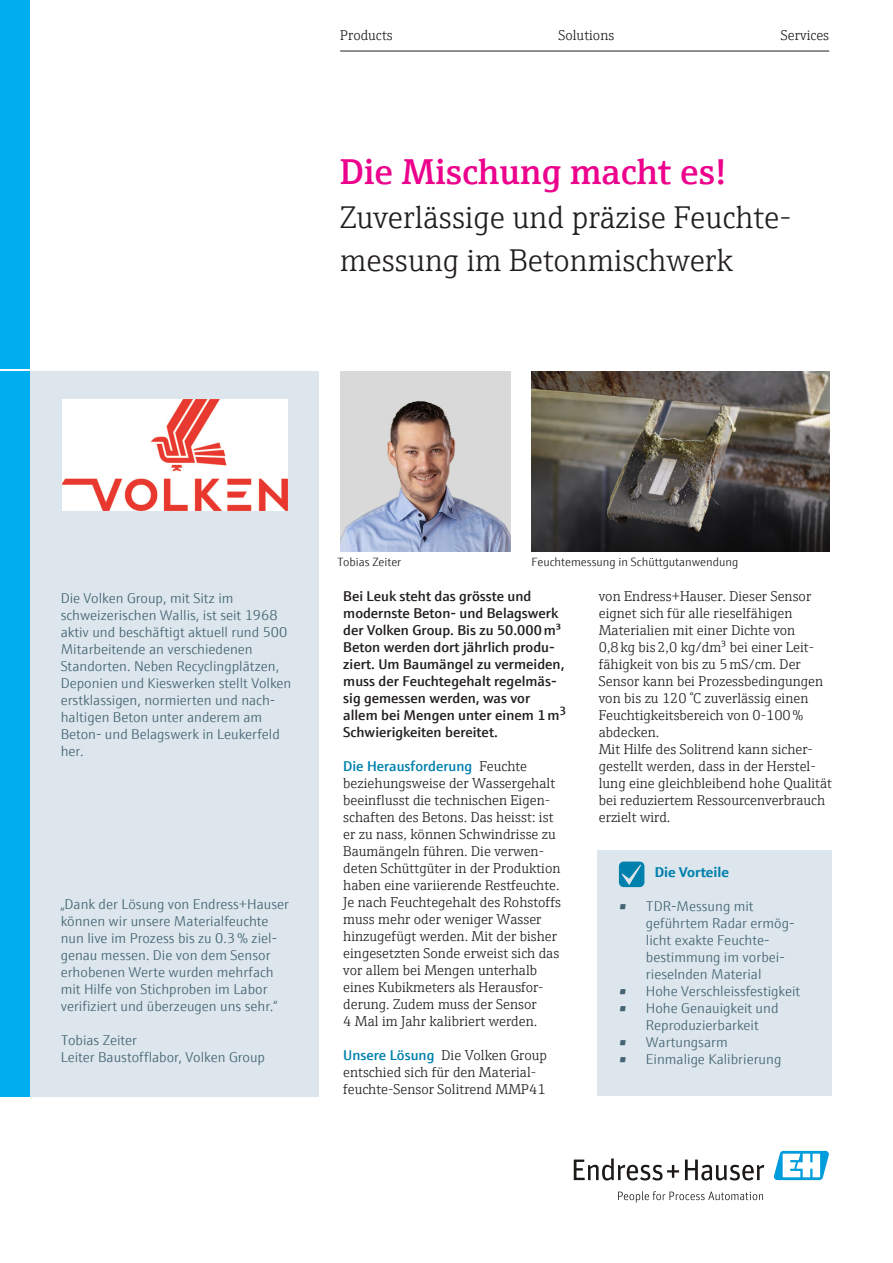
<style>
.page{position:relative;width:893px;height:1263px;background:#fff}
.page>*{position:absolute;margin:0;border:0;box-sizing:border-box;transform-origin:0 0}
.t1{font:600 36px "E+H Serif";color:#ec008c}
.t2{font:300 31.5px/43.2px "E+H Serif";color:#231f20}
.t3{font:300 14.25px/17px "E+H Serif";color:#231f20}
.t4{font:300 14.25px/17px "E+H Sans";color:#456473}
.t5{font:600 14.25px/17px "E+H Sans";color:#231f20}
.t6{font:600 14.25px "E+H Sans";color:#0081ad}
.t7{font:700 14.25px "E+H Sans";color:#0081ad}
.t8{font:300 12px "E+H Sans";color:#231f20}
.s1{font-family:"E+H Serif";font-weight:300;color:#231f20}
.s2{font-family:"E+H Sans";font-weight:600;color:#0081ad}
</style>
<div class="page">
<hr style="left:340px;top:51px;width:489px;height:1px;background:#231f20">
<div style="left:0;top:0;width:30px;height:369px;background:#00aeef"></div>
<div style="left:30px;top:371px;width:289px;height:725px;background:#dce6ec"></div>
<svg style="left:574px;top:1158px;width:105px;height:22px"></svg>
<svg style="left:685px;top:1159px;width:79px;height:21px"></svg>
<svg style="left:618px;top:1191px;width:145px;height:11px"></svg>
<svg style="left:773px;top:1151px;width:56px;height:29px"></svg>
<img style="left:531px;top:371px;width:298px;height:181px">
<div style="left:340px;top:371px;width:170px;height:181px;background:#d9d9d9"></div>
<img style="left:340px;top:400px;width:170px;height:152px">
<div style="left:598px;top:850px;width:234px;height:264px;background:#dce6ec"></div>
<svg style="left:619px;top:861px;width:25px;height:26px"></svg>
<div style="left:574px;top:1096px;width:270px;height:21px;background:#fff"></div>
<div style="left:0;top:371px;width:30px;height:725px;background:#00aeef"></div>
<img style="left:62px;top:399px;width:225px;height:111px">
<p class="t3" style="left:340px;top:27px;width:54px">Products</p>
<p class="t3" style="left:558px;top:27px;width:57px">Solutions</p>
<p class="t3" style="left:781px;top:27px;width:50px">Services</p>
<h1 class="t1" style="left:340px;top:156px;width:388px">Die Mischung macht es!</h1>
<h2 class="t2" style="left:340px;top:197px;width:453px">Zuverlässige und präzise Feuchte&shy;messung im Betonmischwerk</h2>
<p class="t4" style="left:61px;top:591px;width:232px">Die Volken Group, mit Sitz im schweizerischen Wallis, ist seit 1968 aktiv und beschäftigt aktuell rund 500<br>Mitarbeitende an verschiedenen<br>Standorten. Neben Recyclingplätzen,<br>Deponien und Kieswerken stellt Volken erstklassigen, normierten und nach&shy;haltigen Beton unter anderem am<br>Beton- und Belagswerk in Leukerfeld her.</p>
<p class="t4" style="left:61px;top:897px;width:230px">„Dank der Lösung von Endress+Hauser können wir unsere Materialfeuchte nun live im Prozess bis zu 0.3% ziel&shy;genau messen. Die von dem Sensor erhobenen Werte wurden mehrfach mit Hilfe von Stichproben im Labor verifiziert und überzeugen uns sehr.“</p>
<p class="t4" style="left:61px;top:1033px;width:206px">Tobias Zeiter<br>Leiter Baustofflabor, Volken Group</p>
<p class="t8" style="left:337px;top:557px;width:66px">Tobias Zeiter</p>
<p class="t8" style="left:531px;top:557px;width:208px">Feuchtemessung in Schüttgutanwendung</p>
<p class="t5" style="left:343px;top:588px;width:225px">Bei Leuk steht das grösste und modernste Beton- und Belagswerk der Volken Group. Bis zu 50.000m³<br>Beton werden dort jährlich produ&shy;ziert. Um Baumängel zu vermeiden, muss der Feuchtegehalt regelmäs&shy;sig gemessen werden, was vor allem bei Mengen unter einem 1m<sup>3<br></sup>Schwierigkeiten bereitet.</p>
<p class="t6" style="left:343px;top:760px;width:185px">Die Herausforderung <span class="s1">Feuchte</span></p>
<p class="t3" style="left:343px;top:776px;width:219px">beziehungsweise der Wassergehalt beeinflusst die technischen Eigen&shy;schaften des Betons. Das heisst: ist er zu nass, können Schwindrisse zu Baumängeln führen. Die verwen&shy;deten Schüttgüter in der Produktion haben eine variierende Restfeuchte.<br>Je nach Feuchtegehalt des Rohstoffs muss mehr oder weniger Wasser hinzugefügt werden. Mit der bisher eingesetzten Sonde erweist sich das vor allem bei Mengen unterhalb eines Kubikmeters als Herausfor&shy;derung. Zudem muss der Sensor<br>4 Mal im Jahr kalibriert werden.</p>
<p class="t3" style="left:343px;top:1048px;width:205px"><span class="s2">Unsere Lösung</span> Die Volken Group entschied sich für den Material&shy;feuchte-Sensor Solitrend MMP41</p>
<p class="t3" style="left:599px;top:588px;width:235px">von Endress+Hauser. Dieser Sensor eignet sich für alle rieselfähigen<br>Materialien mit einer Dichte von<br>0,8kg bis2,0 kg/dm³ bei einer Leit&shy;fähigkeit von bis zu 5mS/cm. Der<br>Sensor kann bei Prozessbedingungen von bis zu 120 °C zuverlässig einen<br>Feuchtigkeitsbereich von 0-100% abdecken.<br>Mit Hilfe des Solitrend kann sicher&shy;gestellt werden, dass in der Herstel&shy;lung eine gleichbleibend hohe Qualität bei reduziertem Ressourcenverbrauch erzielt wird.</p>
<p class="t7" style="left:655px;top:865px;width:76px">Die Vorteile</p>
<p class="t4" style="left:646px;top:898px;width:150px;text-indent:-27px">• TDR-Messung mit geführtem Radar ermög&shy;licht exakte Feuchte&shy;bestimmung im vorbei&shy;rieselnden Material</p>
<p class="t4" style="left:619px;top:983px;width:183px">• Hohe Verschleissfestigkeit</p>
<p class="t4" style="left:619px;top:1000px;width:161px;text-align:center">• Hohe Genauigkeit und<br>Reproduzierbarkeit</p>
<p class="t4" style="left:619px;top:1034px;width:110px">• Wartungsarm</p>
<p class="t4" style="left:619px;top:1051px;width:164px">• Einmalige Kalibrierung</p>
</div>
